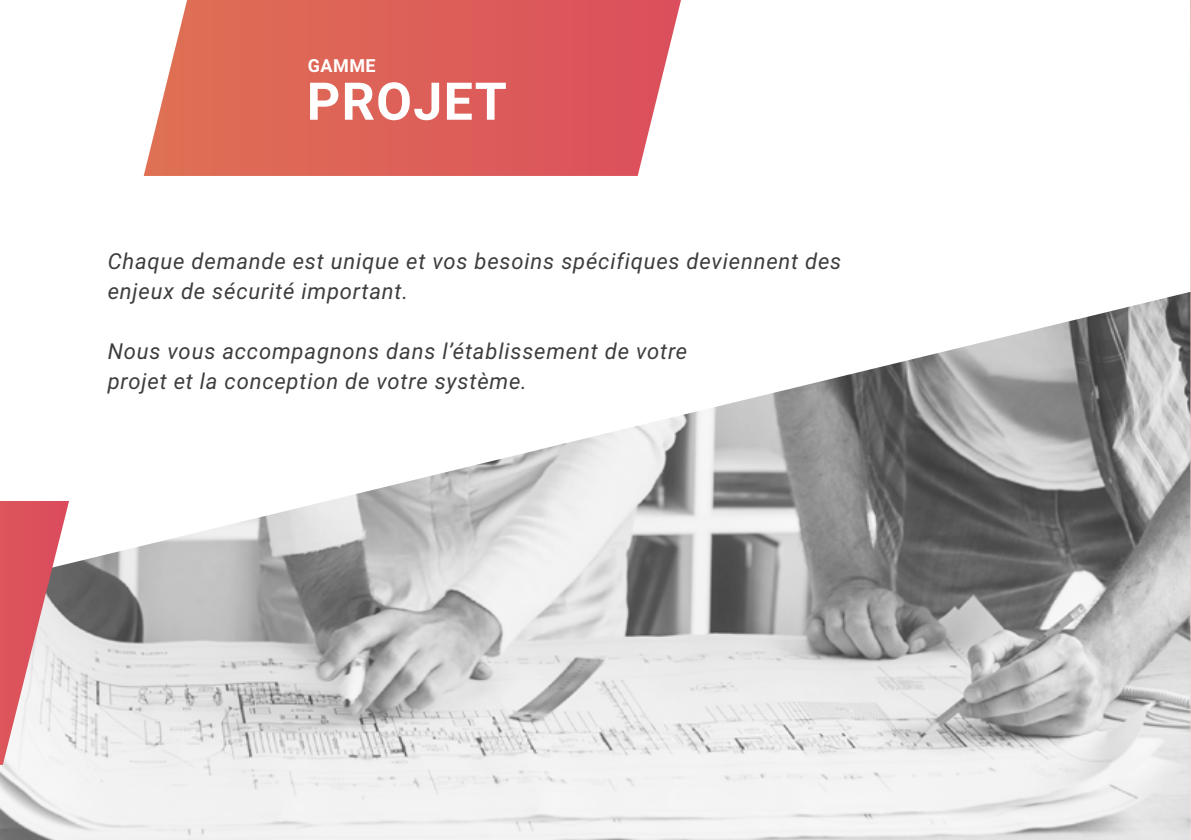
<style>
.page{position:relative;width:1191px;height:840px;background:#fff}
.page>*{position:absolute;margin:0;border:0;box-sizing:border-box;transform-origin:0 0}
.t1{font:700 52px "Roboto";letter-spacing:.025em;color:#fff}
.t2{font:italic 22px/30px "Roboto";letter-spacing:.035em;color:#3d3d3d}
.t3{font:700 18px "Roboto";letter-spacing:.025em;color:#fff}
</style>
<div class="page">
<img style="left:0;top:292px;width:1190px;height:547px">
<svg style="left:1190px;top:0;width:1px;height:839px"></svg>
<svg style="left:144px;top:0;width:537px;height:176px;background:#df6c65"></svg>
<svg style="left:0;top:500px;width:69px;height:264px"></svg>
<p class="t3" style="left:308px;top:53px;width:69px">GAMME</p>
<h1 class="t1" style="left:307px;top:65px;width:202px">PROJET</h1>
<p class="t2" style="left:108px;top:245px;width:735px">Chaque demande est unique et vos besoins spécifiques deviennent des enjeux de sécurité important.</p>
<p class="t2" style="left:108px;top:335px;width:581px">Nous vous accompagnons dans l’établissement de votre projet et la conception de votre système.</p>
</div>
